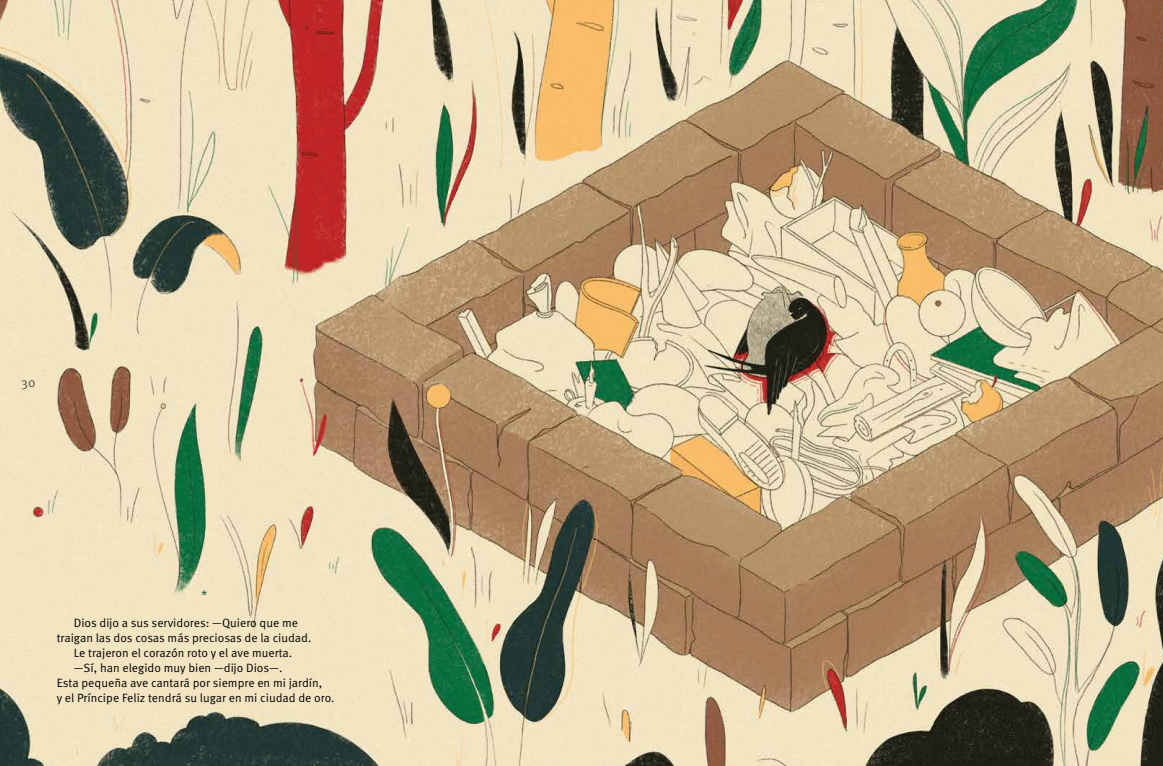
<style>
.page{position:relative;width:1163px;height:766px;background:#fff}
.page>*{position:absolute;margin:0;border:0;box-sizing:border-box;transform-origin:0 0}
.t1{font:14px "Meta Pro";color:#336c43}
.t2{font:13px "Meta Pro";color:#58595b}
.t3{font:12px "Meta Pro";color:#000}
</style>
<div class="page">
<img style="left:0;top:0;width:1162px;height:765px">
<p class="t2" style="left:21px;top:374px;width:16px">30</p>
<p class="t1" style="left:201px;top:586px;width:8px">*</p>
<p class="t3" style="left:74px;top:615px;width:226px">Dios dijo a sus servidores: —Quiero que me</p>
<p class="t3" style="left:57px;top:630px;width:256px">traigan las dos cosas más preciosas de la ciudad.</p>
<p class="t3" style="left:74px;top:645px;width:220px">Le trajeron el corazón roto y el ave muerta.</p>
<p class="t3" style="left:74px;top:660px;width:210px">—Sí, han elegido muy bien —dijo Dios—.</p>
<p class="t3" style="left:57px;top:675px;width:267px">Esta pequeña ave cantará por siempre en mi jardín,</p>
<p class="t3" style="left:57px;top:690px;width:279px">y el Príncipe Feliz tendrá su lugar en mi ciudad de oro.</p>
</div>
